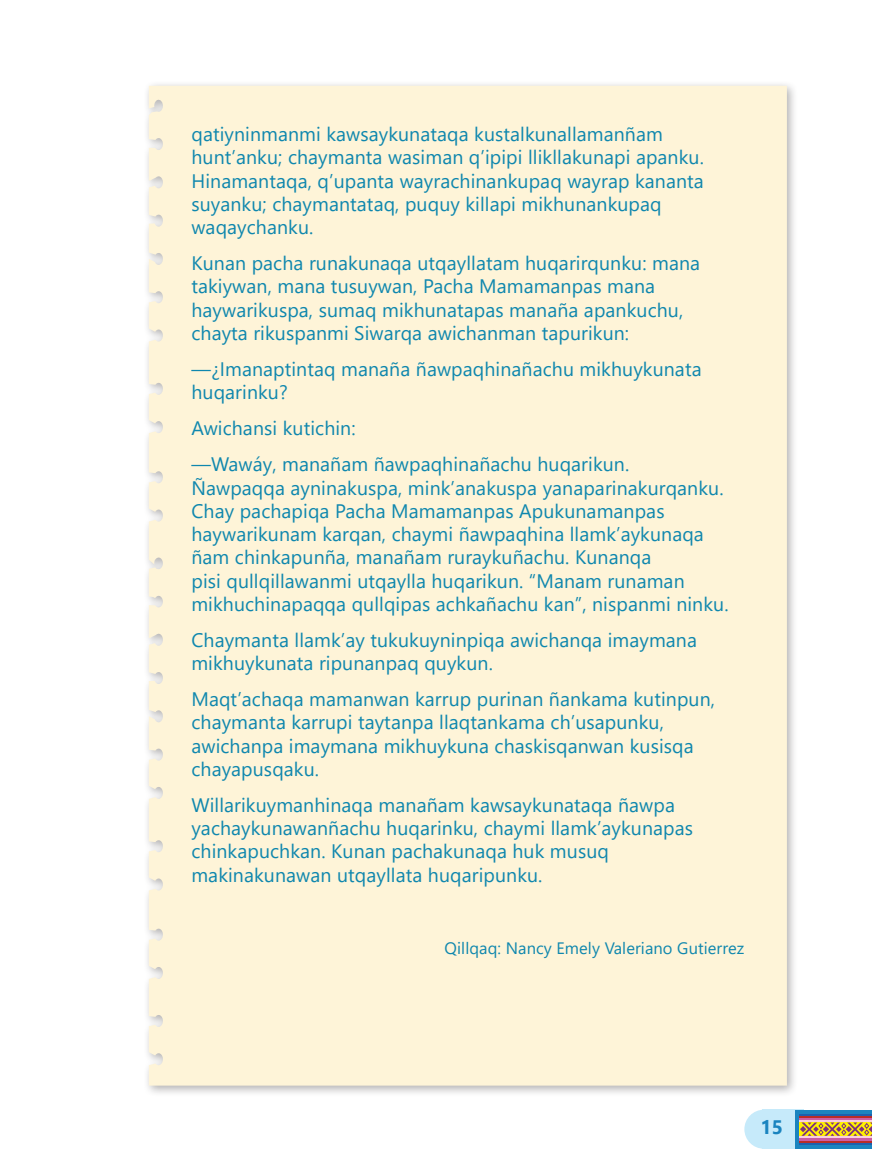
<style>
.page{position:relative;width:872px;height:1170px;background:#fff}
.page>*{position:absolute;margin:0;border:0;box-sizing:border-box;transform-origin:0 0}
.t1{font:19.5px/23.2px "Segoe UI";letter-spacing:.005em;color:#0f87ae}
.t2{font:700 19.5px "Segoe UI";color:#1a84bf}
.t3{font:16.5px "Segoe UI";letter-spacing:.005em;color:#0f87ae}
</style>
<div class="page">
<div style="left:762px;top:1109px;width:42px;height:39px;background:#c6eafa"></div>
<div style="left:744px;top:1109px;width:39px;height:39px;background:#c6eafa;border-radius:50%"></div>
<svg style="left:795px;top:1110px;width:77px;height:38px"></svg>
<hr style="left:800px;top:1113px;width:72px;height:2px;background:#1b60ae">
<hr style="left:800px;top:1142px;width:72px;height:2px;background:#1b60ae">
<hr style="left:800px;top:1115px;width:72px;height:3px;background:#b82c28">
<hr style="left:800px;top:1139px;width:72px;height:3px;background:#b82c28">
<hr style="left:800px;top:1118px;width:72px;height:2px;background:#ca5da3">
<hr style="left:800px;top:1137px;width:72px;height:2px;background:#ca5da3">
<hr style="left:800px;top:1120px;width:72px;height:2px;background:#f9cdde">
<hr style="left:800px;top:1135px;width:72px;height:2px;background:#f9cdde">
<svg style="left:800px;top:1122px;width:72px;height:13px"></svg>
<div style="left:143px;top:80px;width:655px;height:1017px;background:#231f20;opacity:.35"></div>
<div style="left:149px;top:86px;width:638px;height:999px;background:#fef4d8"></div>
<p class="t1" style="left:191px;top:121px;width:514px">qatiyninmanmi kawsaykunataqa kustalkunallamanñam hunt’anku; chaymanta wasiman q’ipipi llikllakunapi apanku.<br>Hinamantaqa, q’upanta wayrachinankupaq wayrap kananta suyanku; chaymantataq, puquy killapi mikhunankupaq waqaychanku.</p>
<p class="t1" style="left:191px;top:250px;width:510px">Kunan pacha runakunaqa utqayllatam huqarirqunku: mana takiywan, mana tusuywan, Pacha Mamamanpas mana haywarikuspa, sumaq mikhunatapas manaña apankuchu, chayta rikuspanmi Siwarqa awichanman tapurikun:</p>
<p class="t1" style="left:191px;top:355px;width:512px">—¿Imanaptintaq manaña ñawpaqhinañachu mikhuykunata huqarinku?</p>
<p class="t1" style="left:191px;top:408px;width:439px;line-height:36px">Awichansi kutichin:<br>—Wawáy, manañam ñawpaqhinañachu huqarikun.</p>
<p class="t1" style="left:191px;top:474px;width:538px">Ñawpaqqa ayninakuspa, mink’anakuspa yanaparinakurqanku.<br>Chay pachapiqa Pacha Mamamanpas Apukunamanpas haywarikunam karqan, chaymi ñawpaqhina llamk’aykunaqa ñam chinkapunña, manañam ruraykuñachu. Kunanqa<br>pisi qullqillawanmi utqaylla huqarikun. “Manam runaman mikhuchinapaqqa qullqipas achkañachu kan”, nispanmi ninku.</p>
<p class="t1" style="left:191px;top:626px;width:507px">Chaymanta llamk’ay tukukuyninpiqa awichanqa imaymana mikhuykunata ripunanpaq quykun.</p>
<p class="t1" style="left:191px;top:685px;width:525px">Maqt’achaqa mamanwan karrup purinan ñankama kutinpun, chaymanta karrupi taytanpa llaqtankama ch’usapunku, awichanpa imaymana mikhuykuna chaskisqanwan kusisqa chayapusqaku.</p>
<p class="t1" style="left:191px;top:791px;width:503px">Willarikuymanhinaqa manañam kawsaykunataqa ñawpa yachaykunawanñachu huqarinku, chaymi llamk’aykunapas chinkapuchkan. Kunan pachakunaqa huk musuq makinakunawan utqayllata huqaripunku.</p>
<p class="t3" style="left:444px;top:932px;width:301px">Qillqaq: Nancy Emely Valeriano Gutierrez</p>
<p class="t2" style="left:760px;top:1108px;width:24px">15</p>
</div>
